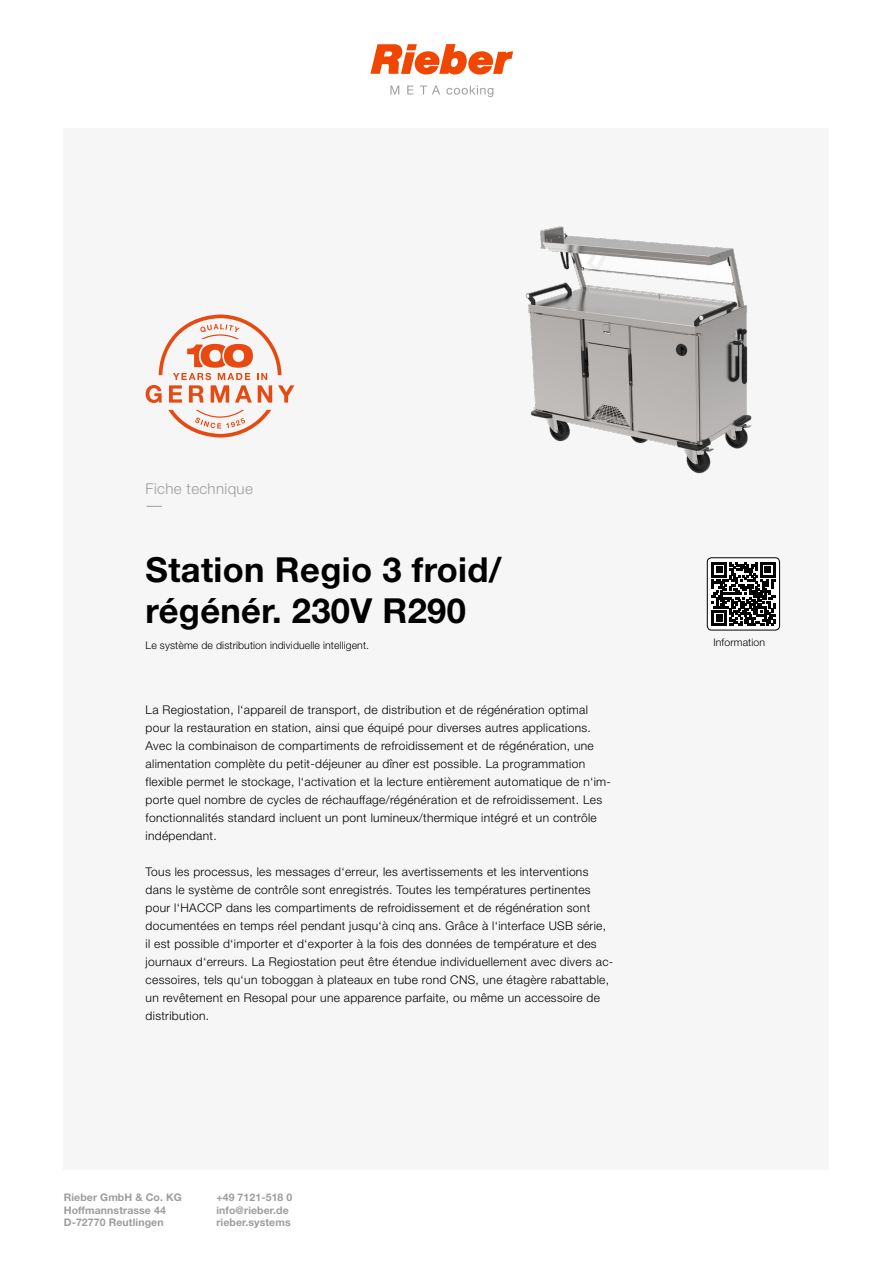
<style>
.page{position:relative;width:893px;height:1263px;background:#fff}
.page>*{position:absolute;margin:0;border:0;box-sizing:border-box;transform-origin:0 0}
.titel{font:700 34.5px/40.5px "Helvetica Neue LT Std";letter-spacing:.01em;color:#000}
.datenblatt{font:300 15px "Helvetica Neue LT Std";letter-spacing:.025em;color:#9d9d9c}
.marketingtext{font:300 12px/18px "Helvetica Neue LT Std";letter-spacing:.025em;color:#000}
.t1{font:700 10.5px/12.6px "Helvetica Neue LT Std";letter-spacing:.01em;color:#9d9d9c}
.zwischentitel{font:300 10.5px "Helvetica Neue LT Std";letter-spacing:.01em;color:#000}
</style>
<div class="page">
<div style="left:64px;top:128px;width:765px;height:1041px;background:#f6f6f6"></div>
<svg style="left:370px;top:44px;width:143px;height:31px"></svg>
<svg style="left:390px;top:86px;width:9px;height:8px"></svg>
<svg style="left:407px;top:86px;width:6px;height:8px"></svg>
<svg style="left:420px;top:86px;width:20px;height:8px"></svg>
<svg style="left:446px;top:86px;width:47px;height:11px"></svg>
<img style="left:525px;top:226px;width:227px;height:248px">
<svg style="left:146px;top:506px;width:16px;height:1px"></svg>
<div style="left:707px;top:558px;width:73px;height:72px;background:#fff;border-radius:4px"></div>
<div style="left:707px;top:558px;width:73px;height:72px;border:1px solid #000;border-radius:4px"></div>
<svg style="left:711px;top:562px;width:64px;height:64px"></svg>
<svg style="left:146px;top:314px;width:148px;height:89px"></svg>
<svg style="left:168px;top:410px;width:103px;height:28px"></svg>
<p class="datenblatt" style="left:146px;top:480px;width:109px">Fiche technique</p>
<p class="titel" style="left:146px;top:549px;width:358px">Station Regio 3 froid/ régénér. 230V R290</p>
<p class="zwischentitel" style="left:146px;top:639px;width:225px">Le système de distribution individuelle intelligent.</p>
<p class="zwischentitel" style="left:713px;top:636px;width:53px">Information</p>
<p class="marketingtext" style="left:146px;top:701px;width:467px">La Regiostation, l‘appareil de transport, de distribution et de régénération optimal pour la restauration en station, ainsi que équipé pour diverses autres applications.<br>Avec la combinaison de compartiments de refroidissement et de régénération, une alimentation complète du petit-déjeuner au dîner est possible. La programmation flexible permet le stockage, l‘activation et la lecture entièrement automatique de n‘im&shy;porte quel nombre de cycles de réchauffage/régénération et de refroidissement. Les fonctionnalités standard incluent un pont lumineux/thermique intégré et un contrôle indépendant.</p>
<p class="marketingtext" style="left:146px;top:863px;width:469px">Tous les processus, les messages d‘erreur, les avertissements et les interventions dans le système de contrôle sont enregistrés. Toutes les températures pertinentes pour l‘HACCP dans les compartiments de refroidissement et de régénération sont documentées en temps réel pendant jusqu‘à cinq ans. Grâce à l‘interface USB série, il est possible d‘importer et d‘exporter à la fois des données de température et des journaux d‘erreurs. La Regiostation peut être étendue individuellement avec divers ac&shy;cessoires, tels qu‘un toboggan à plateaux en tube rond CNS, une étagère rabattable, un revêtement en Resopal pour une apparence parfaite, ou même un accessoire de distribution.</p>
<p class="t1" style="left:64px;top:1191px;width:120px">Rieber GmbH &amp; Co. KG<br>Hoffmannstrasse 44<br>D-72770 Reutlingen</p>
<p class="t1" style="left:216px;top:1191px;width:77px">+49 7121-518 0 info@rieber.de rieber.systems</p>
</div>
